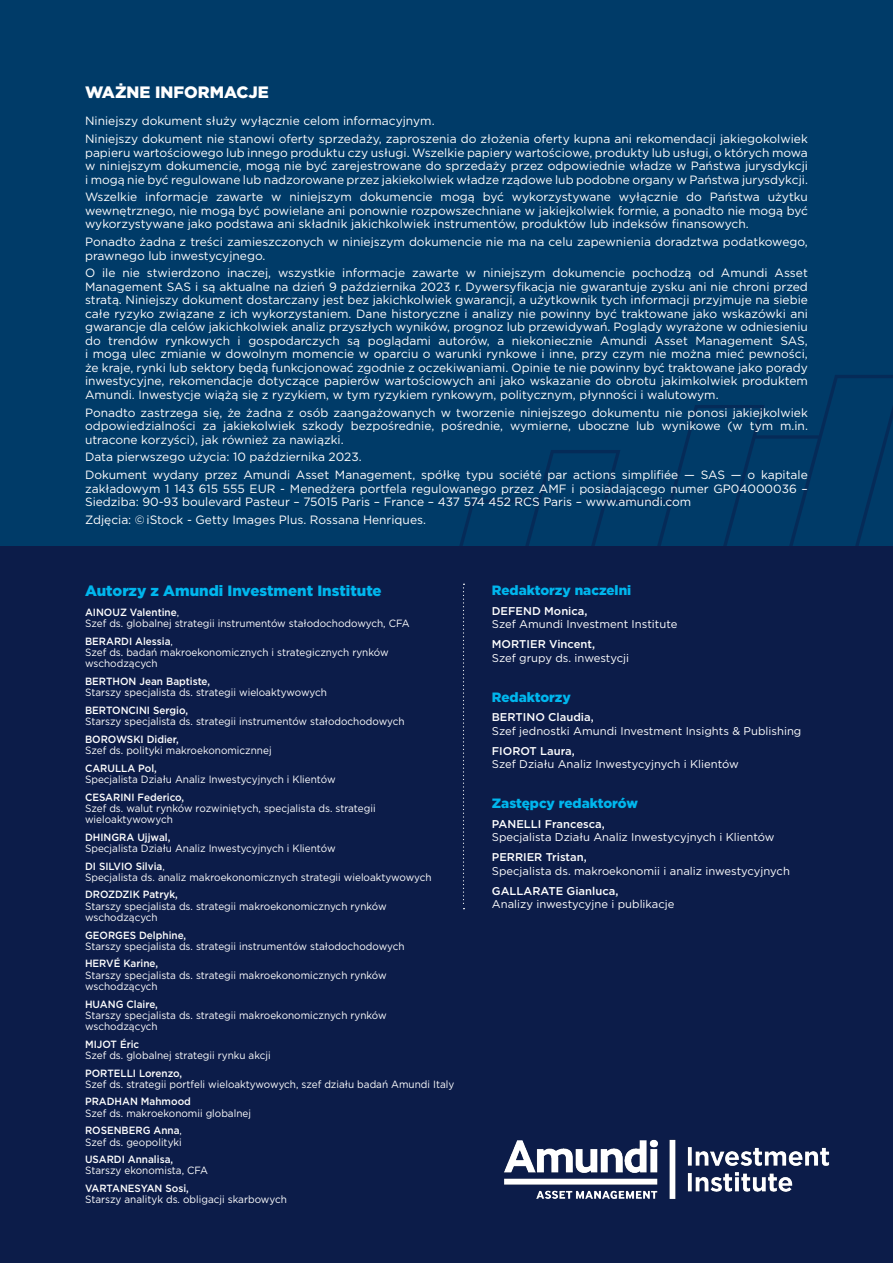
<style>
.page{position:relative;width:893px;height:1263px;background:#0c1c49}
.page>*{position:absolute;margin:0;border:0;box-sizing:border-box;transform-origin:0 0}
.t1{font:900 16.5px "Gotham";color:#fff}
.t2{font:900 15px "Gotham";color:#00b6ed}
.t3{font:900 13.5px "Gotham";color:#00b6ed}
.t4{font:12px/13.5px "Gotham";color:#fff}
.t5{font:11.25px "Gotham";color:#fff}
.t6{font:500 11.25px "Gotham";color:#fff}
.t7{font:10.5px/11.2px "Gotham";color:#fff;scale:.95 1}
.t8{font:500 10.5px "Gotham";color:#fff;scale:.95 1}
.s1{font-weight:500}
</style>
<div class="page">
<div style="left:0;top:0;width:893px;height:545px;background:#003b68"></div>
<svg style="left:389px;top:375px;width:504px;height:210px"></svg>
<svg style="left:463px;top:584px;width:1px;height:325px"></svg>
<img style="left:504px;top:1139px;width:326px;height:60px">
<h1 class="t1" style="left:85px;top:81px;width:185px">WAŻNE INFORMACJE</h1>
<p class="t4" style="left:85px;top:112px;width:724px;line-height:17.7px">Niniejszy dokument służy wyłącznie celom informacyjnym.<br>Niniejszy dokument nie stanowi oferty sprzedaży, zaproszenia do złożenia oferty kupna ani rekomendacji jakiegokolwiek</p>
<p class="t4" style="left:85px;top:145px;width:724px;text-align:justify">papieru wartościowego lub innego produktu czy usługi. Wszelkie papiery wartościowe, produkty lub usługi, o których mowa w niniejszym dokumencie, mogą nie być zarejestrowane do sprzedaży przez odpowiednie władze w Państwa jurysdykcji i mogą nie być regulowane lub nadzorowane przez jakiekolwiek władze rządowe lub podobne organy w Państwa jurysdykcji.</p>
<p class="t4" style="left:85px;top:190px;width:724px;text-align:justify">Wszelkie informacje zawarte w niniejszym dokumencie mogą być wykorzystywane wyłącznie do Państwa użytku wewnętrznego, nie mogą być powielane ani ponownie rozpowszechniane w jakiejkolwiek formie, a ponadto nie mogą być wykorzystywane jako podstawa ani składnik jakichkolwiek instrumentów, produktów lub indeksów finansowych.</p>
<p class="t4" style="left:85px;top:235px;width:724px">Ponadto żadna z treści zamieszczonych w niniejszym dokumencie nie ma na celu zapewnienia doradztwa podatkowego, prawnego lub inwestycyjnego.</p>
<p class="t4" style="left:85px;top:266px;width:724px;text-align:justify">O ile nie stwierdzono inaczej, wszystkie informacje zawarte w niniejszym dokumencie pochodzą od Amundi Asset Management SAS i są aktualne na dzień 9 października 2023 r. Dywersyfikacja nie gwarantuje zysku ani nie chroni przed stratą. Niniejszy dokument dostarczany jest bez jakichkolwiek gwarancji, a użytkownik tych informacji przyjmuje na siebie całe ryzyko związane z ich wykorzystaniem. Dane historyczne i analizy nie powinny być traktowane jako wskazówki ani gwarancje dla celów jakichkolwiek analiz przyszłych wyników, prognoz lub przewidywań. Poglądy wyrażone w odniesieniu do trendów rynkowych i gospodarczych są poglądami autorów, a niekoniecznie Amundi Asset Management SAS, i mogą ulec zmianie w dowolnym momencie w oparciu o warunki rynkowe i inne, przy czym nie można mieć pewności, że kraje, rynki lub sektory będą funkcjonować zgodnie z oczekiwaniami. Opinie te nie powinny być traktowane jako porady inwestycyjne, rekomendacje dotyczące papierów wartościowych ani jako wskazanie do obrotu jakimkolwiek produktem Amundi. Inwestycje wiążą się z ryzykiem, w tym ryzykiem rynkowym, politycznym, płynności i walutowym.</p>
<p class="t4" style="left:85px;top:405px;width:724px;text-align:justify">Ponadto zastrzega się, że żadna z osób zaangażowanych w tworzenie niniejszego dokumentu nie ponosi jakiejkolwiek odpowiedzialności za jakiekolwiek szkody bezpośrednie, pośrednie, wymierne, uboczne lub wynikowe (w tym m.in. utracone korzyści), jak również za nawiązki.</p>
<p class="t4" style="left:85px;top:448px;width:724px;line-height:17.7px">Data pierwszego użycia: 10 października 2023.<br>Dokument wydany przez Amundi Asset Management, spółkę typu société par actions simplifiée — SAS — o kapitale</p>
<p class="t4" style="left:85px;top:481px;width:724px">zakładowym 1 143 615 555 EUR - Menedżera portfela regulowanego przez AMF i posiadającego numer GP04000036 –<br>Siedziba: 90-93 boulevard Pasteur – 75015 Paris – France – 437 574 452 RCS Paris – www.amundi.com</p>
<p class="t4" style="left:85px;top:512px;width:342px">Zdjęcia: © iStock - Getty Images Plus. Rossana Henriques.</p>
<p class="t2" style="left:85px;top:581px;width:298px">Autorzy z Amundi Investment Institute</p>
<p class="t7" style="left:85px;top:606px;width:343px"><span class="s1">AINOUZ Valentine</span>,<br>Szef ds. globalnej strategii instrumentów stałodochodowych, CFA</p>
<p class="t7" style="left:85px;top:635px;width:321px"><span class="s1">BERARDI Alessia</span>,<br>Szef ds. badań makroekonomicznych i strategicznych rynków wschodzących</p>
<p class="t8" style="left:85px;top:674px;width:133px">BERTHON Jean Baptiste,</p>
<p class="t7" style="left:85px;top:687px;width:256px">Starszy specjalista ds. strategii wieloaktywowych</p>
<p class="t8" style="left:85px;top:703px;width:110px">BERTONCINI Sergio,</p>
<p class="t7" style="left:85px;top:715px;width:338px">Starszy specjalista ds. strategii instrumentów stałodochodowych</p>
<p class="t8" style="left:85px;top:732px;width:100px">BOROWSKI Didier,</p>
<p class="t7" style="left:85px;top:744px;width:198px">Szef ds. polityki makroekonomicznnej</p>
<p class="t8" style="left:85px;top:761px;width:77px">CARULLA Pol,</p>
<p class="t7" style="left:85px;top:773px;width:265px">Specjalista Działu Analiz Inwestycyjnych i Klientów</p>
<p class="t8" style="left:85px;top:790px;width:106px">CESARINI Federico,</p>
<p class="t7" style="left:85px;top:802px;width:307px">Szef ds. walut rynków rozwiniętych, specjalista ds. strategii wieloaktywowych</p>
<p class="t8" style="left:85px;top:830px;width:91px">DHINGRA Ujjwal,</p>
<p class="t7" style="left:85px;top:839px;width:265px;line-height:17.7px">Specjalista Działu Analiz Inwestycyjnych i Klientów<br><span class="s1">DI SILVIO Silvia</span>,</p>
<p class="t7" style="left:85px;top:871px;width:366px">Specjalista ds. analiz makroekonomicznych strategii wieloaktywowych</p>
<p class="t8" style="left:85px;top:888px;width:99px">DROZDZIK Patryk,</p>
<p class="t7" style="left:85px;top:900px;width:319px">Starszy specjalista ds. strategii makroekonomicznych rynków wschodzących</p>
<p class="t8" style="left:85px;top:928px;width:108px">GEORGES Delphine,</p>
<p class="t7" style="left:85px;top:940px;width:338px">Starszy specjalista ds. strategii instrumentów stałodochodowych</p>
<p class="t8" style="left:85px;top:957px;width:79px">HERVÉ Karine,</p>
<p class="t7" style="left:85px;top:969px;width:319px">Starszy specjalista ds. strategii makroekonomicznych rynków wschodzących</p>
<p class="t8" style="left:85px;top:997px;width:78px">HUANG Claire,</p>
<p class="t7" style="left:85px;top:1009px;width:319px">Starszy specjalista ds. strategii makroekonomicznych rynków wschodzących</p>
<p class="t8" style="left:85px;top:1037px;width:59px">MIJOT Éric</p>
<p class="t7" style="left:85px;top:1049px;width:197px">Szef ds. globalnej strategii rynku akcji</p>
<p class="t8" style="left:85px;top:1066px;width:104px">PORTELLI Lorenzo,</p>
<p class="t7" style="left:85px;top:1078px;width:390px">Szef ds. strategii portfeli wieloaktywowych, szef działu badań Amundi Italy</p>
<p class="t8" style="left:85px;top:1095px;width:113px">PRADHAN Mahmood</p>
<p class="t7" style="left:85px;top:1104px;width:176px;line-height:17.7px">Szef ds. makroekonomii globalnej<br><span class="s1">ROSENBERG Anna</span>,</p>
<p class="t7" style="left:85px;top:1136px;width:103px">Szef ds. geopolityki</p>
<p class="t8" style="left:85px;top:1152px;width:94px">USARDI Annalisa,</p>
<p class="t7" style="left:85px;top:1165px;width:131px">Starszy ekonomista, CFA</p>
<p class="t8" style="left:85px;top:1181px;width:111px">VARTANESYAN Sosi,</p>
<p class="t7" style="left:85px;top:1194px;width:214px">Starszy analityk ds. obligacji skarbowych</p>
<p class="t3" style="left:492px;top:581px;width:141px">Redaktorzy naczelni</p>
<p class="t6" style="left:492px;top:604px;width:97px">DEFEND Monica,</p>
<p class="t5" style="left:492px;top:617px;width:187px">Szef Amundi Investment Institute</p>
<p class="t6" style="left:492px;top:637px;width:105px">MORTIER Vincent,</p>
<p class="t5" style="left:492px;top:651px;width:139px">Szef grupy ds. inwestycji</p>
<p class="t3" style="left:492px;top:687px;width:81px">Redaktorzy</p>
<p class="t6" style="left:492px;top:710px;width:103px">BERTINO Claudia,</p>
<p class="t5" style="left:492px;top:724px;width:311px">Szef jednostki Amundi Investment Insights &amp; Publishing</p>
<p class="t6" style="left:492px;top:743px;width:84px">FIOROT Laura,</p>
<p class="t5" style="left:492px;top:757px;width:248px">Szef Działu Analiz Inwestycyjnych i Klientów</p>
<p class="t3" style="left:492px;top:794px;width:148px">Zastępcy redaktorów</p>
<p class="t6" style="left:492px;top:817px;width:114px">PANELLI Francesca,</p>
<p class="t5" style="left:492px;top:830px;width:284px">Specjalista Działu Analiz Inwestycyjnych i Klientów</p>
<p class="t6" style="left:492px;top:850px;width:97px">PERRIER Tristan,</p>
<p class="t5" style="left:492px;top:864px;width:300px">Specjalista ds. makroekonomii i analiz inwestycyjnych</p>
<p class="t6" style="left:492px;top:883px;width:128px">GALLARATE Gianluca,</p>
<p class="t5" style="left:492px;top:897px;width:184px">Analizy inwestycyjne i publikacje</p>
</div>
